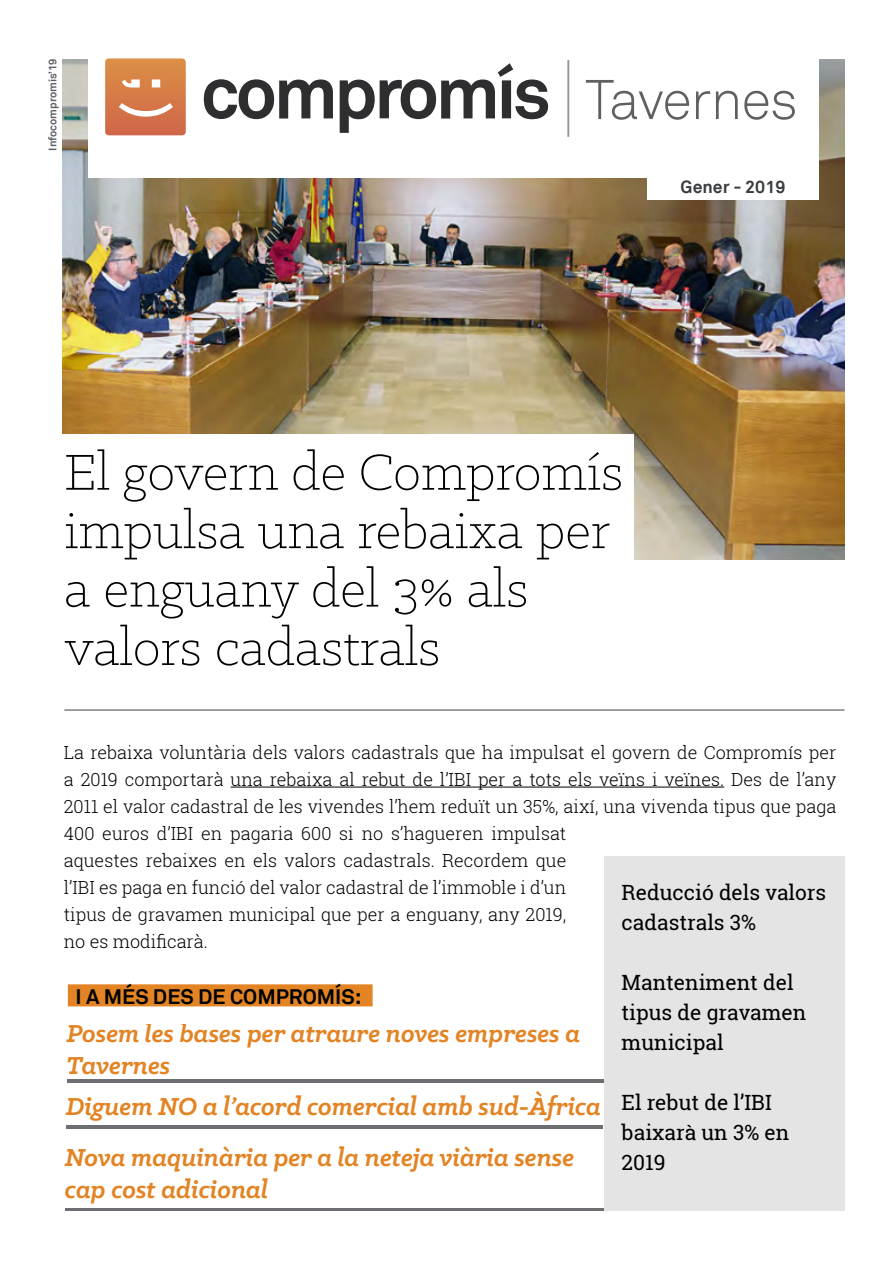
<style>
.page{position:relative;width:893px;height:1263px;background:#fff}
.page>*{position:absolute;margin:0;border:0;box-sizing:border-box;transform-origin:0 0}
.t1{font:300 57px/58.3px "Klinic Slab";color:#000}
.t2{font:300 55.2px "Akkurat";letter-spacing:-.025em;color:#5f6062}
.t3{font:italic 700 27.75px/32.4px "Klinic Slab";color:#e38424}
.t4{font:21px/30px "Roboto Slab";color:#000}
.t5{font:700 21px "Akkurat";color:#000}
.t6{font:300 18px/27px "Roboto Slab";color:#000}
.t7{font:700 17.7px "Akkurat";color:#383c3e}
.t8{font:700 10.95px "Akkurat";color:#5f6062}
</style>
<div class="page">
<img style="left:63px;top:60px;width:781px;height:500px">
<div style="left:88px;top:25px;width:731px;height:152px;background:#fff"></div>
<div style="left:61px;top:434px;width:573px;height:129px;background:#fff"></div>
<hr style="left:64px;top:710px;width:780px;height:1px;background:#414042">
<div style="left:647px;top:168px;width:172px;height:32px;background:#fff"></div>
<hr style="left:67px;top:1079px;width:773px;height:4px;background:#6d6e71">
<div style="left:68px;top:984px;width:305px;height:22px;background:#e38424;border:2px solid #e38424"></div>
<hr style="left:231px;top:787px;width:493px;height:1px;background:#000">
<div style="left:604px;top:857px;width:240px;height:354px;background:#e4e4e4"></div>
<hr style="left:66px;top:1125px;width:537px;height:4px;background:#6d6e71">
<hr style="left:66px;top:1208px;width:538px;height:3px;background:#6d6e71">
<svg style="left:204px;top:79px;width:129px;height:40px"></svg>
<svg style="left:340px;top:63px;width:208px;height:70px"></svg>
<hr style="left:567px;top:60px;width:2px;height:77px;background:#949499">
<svg style="left:105px;top:58px;width:81px;height:77px;background:#d98657"></svg>
<p class="t8" style="left:46px;top:151px;width:94px;rotate:-90deg">Infocompromís’19</p>
<h2 class="t2" style="left:585px;top:67px;width:214px">Tavernes</h2>
<p class="t7" style="left:681px;top:175px;width:106px">Gener - 2019</p>
<h1 class="t1" style="left:64px;top:441px;width:560px">El govern de Compromís impulsa una rebaixa per a enguany del 3% als valors cadastrals</h1>
<p class="t6" style="left:64px;top:738px;width:774px">La rebaixa voluntària dels valors cadastrals que ha impulsat el govern de Compromís per a 2019 comportarà una rebaixa al rebut de l’IBI per a tots els veïns i veïnes. Des de l’any 2011 el valor cadastral de les vivendes l’hem reduït un 35%, així, una vivenda tipus que paga 400 euros d’IBI en pagaria 600 si no s’hagueren impulsat<br>aquestes rebaixes en els valors cadastrals. Recordem que<br>l’IBI es paga en funció del valor cadastral de l’immoble i d’un<br>tipus de gravamen municipal que per a enguany, any 2019,<br>no es modificarà.</p>
<p class="t4" style="left:622px;top:877px;width:206px">Reducció dels valors cadastrals 3%</p>
<p class="t5" style="left:75px;top:984px;width:288px">I A MÉS DES DE COMPROMÍS:</p>
<h3 class="t3" style="left:66px;top:1016px;width:515px">Posem les bases per atraure noves empreses a<br>Tavernes</h3>
<h3 class="t3" style="left:65px;top:1080px;width:538px;line-height:50.8px">Diguem NO a l’acord comercial amb sud-Àfrica<br>Nova maquinària per a la neteja viària sense</h3>
<h3 class="t3" style="left:65px;top:1173px;width:205px">cap cost adicional</h3>
<p class="t4" style="left:622px;top:967px;width:186px">Manteniment del tipus de gravamen municipal</p>
<p class="t4" style="left:622px;top:1087px;width:169px">El rebut de l’IBI baixarà un 3% en<br>2019</p>
</div>
